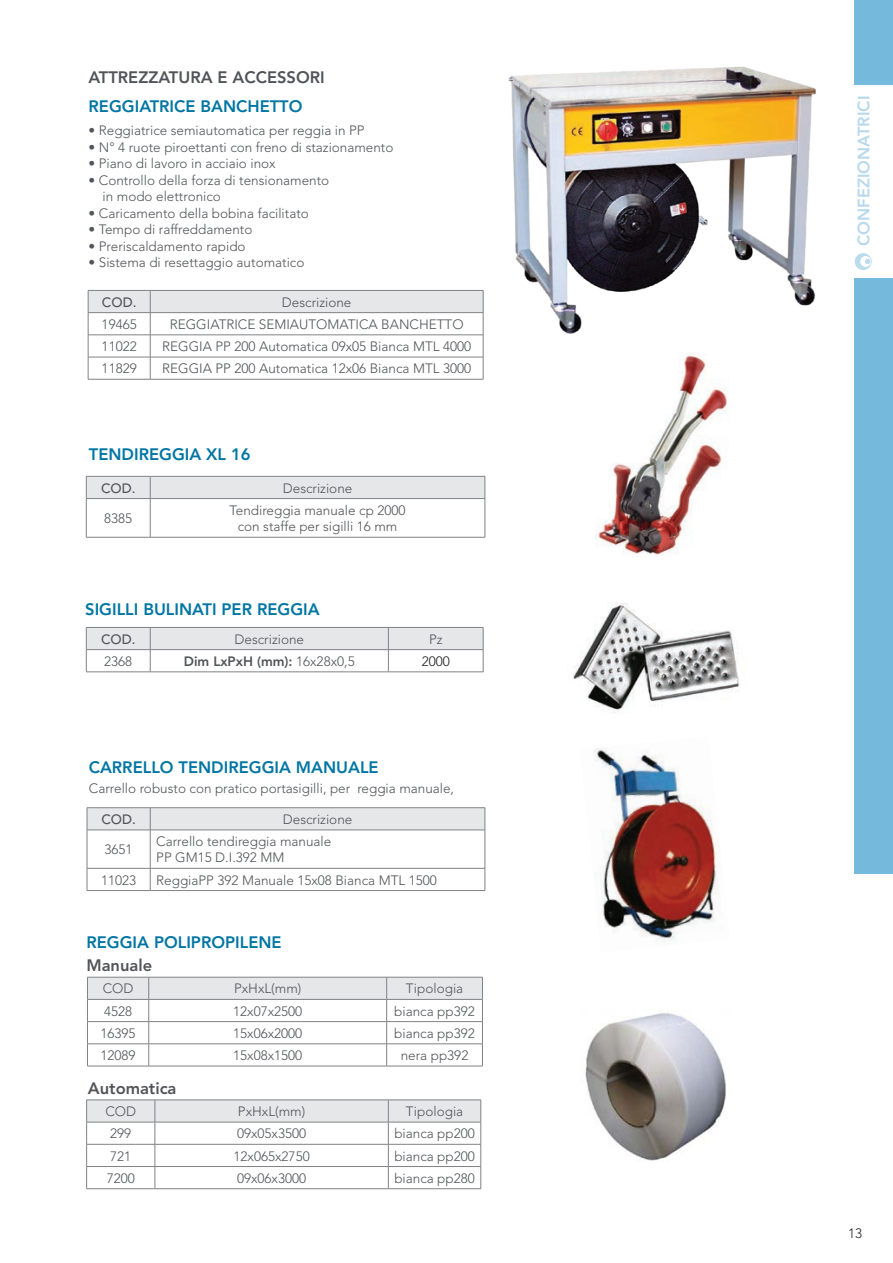
<style>
.page{position:relative;width:893px;height:1263px;background:#fff}
.page>*{position:absolute;margin:0;border:0;box-sizing:border-box;transform-origin:0 0}
.titolo_articolo{font:800 16.5px "Avenir LT Std";color:#0076a3}
.t1{font:800 16.5px "Avenir LT Std";color:#515458}
.t2{font:800 16.5px "Avenir LT Std";color:#b8d9ec}
.TESTO_TABELLA{font:300 13.5px "Avenir LT Std";color:#515458}
.t3{font:800 13.5px "Avenir LT Std";color:#515458}
.t4{font:500 13.5px "Avenir LT Std";color:#515458}
.t5{font:300 13.5px "Avenir LT Std";color:#231f20}
.s1{font-weight:300}
</style>
<div class="page">
<div style="left:855px;top:278px;width:38px;height:595px;background:#75b9dc"></div>
<div style="left:855px;top:0;width:38px;height:85px;background:#75b9dc"></div>
<svg style="left:855px;top:253px;width:17px;height:17px"></svg>
<img style="left:594px;top:748px;width:124px;height:193px">
<img style="left:596px;top:353px;width:131px;height:202px">
<img style="left:508px;top:66px;width:308px;height:268px">
<img style="left:573px;top:603px;width:167px;height:110px">
<svg style="left:88px;top:290px;width:396px;height:89px"></svg>
<hr style="left:88px;top:379px;width:62px;height:1px;background:#808285">
<hr style="left:150px;top:379px;width:333px;height:1px;background:#808285">
<hr style="left:87px;top:807px;width:63px;height:1px;background:#808285">
<hr style="left:150px;top:807px;width:335px;height:1px;background:#808285">
<svg style="left:87px;top:808px;width:399px;height:22px;background:#e1e2e4"></svg>
<hr style="left:87px;top:830px;width:63px;height:1px;background:#808285">
<hr style="left:87px;top:830px;width:1px;height:38px;background:#808285">
<hr style="left:150px;top:830px;width:335px;height:1px;background:#808285">
<hr style="left:150px;top:830px;width:1px;height:38px;background:#808285">
<hr style="left:485px;top:830px;width:1px;height:38px;background:#808285">
<hr style="left:87px;top:868px;width:63px;height:1px;background:#808285">
<svg style="left:87px;top:868px;width:1px;height:22px"></svg>
<hr style="left:150px;top:868px;width:335px;height:1px;background:#808285">
<svg style="left:150px;top:868px;width:1px;height:22px"></svg>
<svg style="left:485px;top:868px;width:1px;height:22px"></svg>
<hr style="left:87px;top:890px;width:63px;height:1px;background:#808285">
<hr style="left:150px;top:890px;width:335px;height:1px;background:#808285">
<img style="left:585px;top:1013px;width:141px;height:148px">
<svg style="left:87px;top:977px;width:396px;height:89px"></svg>
<hr style="left:87px;top:1066px;width:62px;height:1px;background:#808285">
<hr style="left:149px;top:1066px;width:238px;height:1px;background:#808285">
<hr style="left:387px;top:1066px;width:96px;height:1px;background:#808285">
<svg style="left:86px;top:1100px;width:396px;height:88px"></svg>
<hr style="left:86px;top:1188px;width:69px;height:1px;background:#808285">
<hr style="left:155px;top:1188px;width:233px;height:1px;background:#808285">
<hr style="left:388px;top:1188px;width:93px;height:1px;background:#808285">
<div style="left:86px;top:476px;width:400px;height:22px;background:#e6e7e9"></div>
<hr style="left:86px;top:498px;width:64px;height:1px;background:#808285">
<hr style="left:86px;top:499px;width:1px;height:38px;background:#808285">
<hr style="left:150px;top:498px;width:335px;height:1px;background:#808285">
<hr style="left:150px;top:499px;width:1px;height:38px;background:#808285">
<hr style="left:485px;top:499px;width:1px;height:38px;background:#808285">
<hr style="left:86px;top:537px;width:64px;height:1px;background:#808285">
<hr style="left:150px;top:537px;width:335px;height:1px;background:#808285">
<svg style="left:86px;top:627px;width:398px;height:45px"></svg>
<hr style="left:86px;top:672px;width:64px;height:1px;background:#808285">
<hr style="left:150px;top:672px;width:238px;height:1px;background:#808285">
<hr style="left:388px;top:672px;width:95px;height:1px;background:#808285">
<p class="t1" style="left:89px;top:67px;width:238px">ATTREZZATURA E ACCESSORI</p>
<p class="titolo_articolo" style="left:89px;top:97px;width:215px">REGGIATRICE BANCHETTO</p>
<p class="TESTO_TABELLA" style="left:89px;top:122px;width:278px">• Reggiatrice semiautomatica per reggia in PP</p>
<p class="TESTO_TABELLA" style="left:89px;top:139px;width:306px">• N° 4 ruote piroettanti con freno di stazionamento</p>
<p class="TESTO_TABELLA" style="left:89px;top:155px;width:189px">• Piano di lavoro in acciaio inox</p>
<p class="TESTO_TABELLA" style="left:89px;top:172px;width:242px">• Controllo della forza di tensionamento</p>
<p class="TESTO_TABELLA" style="left:103px;top:188px;width:120px">in modo elettronico</p>
<p class="TESTO_TABELLA" style="left:89px;top:205px;width:222px">• Caricamento della bobina facilitato</p>
<p class="TESTO_TABELLA" style="left:89px;top:221px;width:165px">• Tempo di raffreddamento</p>
<p class="TESTO_TABELLA" style="left:89px;top:238px;width:159px">• Preriscaldamento rapido</p>
<p class="TESTO_TABELLA" style="left:89px;top:254px;width:217px">• Sistema di resettaggio automatico</p>
<p class="t4" style="left:102px;top:294px;width:36px">COD.</p>
<p class="TESTO_TABELLA" style="left:282px;top:294px;width:71px">Descrizione</p>
<p class="TESTO_TABELLA" style="left:102px;top:316px;width:37px">19465</p>
<p class="TESTO_TABELLA" style="left:170px;top:316px;width:295px">REGGIATRICE SEMIAUTOMATICA BANCHETTO</p>
<p class="TESTO_TABELLA" style="left:102px;top:338px;width:37px">11022</p>
<p class="TESTO_TABELLA" style="left:162px;top:338px;width:310px">REGGIA PP 200 Automatica 09x05 Bianca MTL 4000</p>
<p class="TESTO_TABELLA" style="left:102px;top:361px;width:37px">11829</p>
<p class="TESTO_TABELLA" style="left:162px;top:361px;width:310px">REGGIA PP 200 Automatica 12x06 Bianca MTL 3000</p>
<p class="titolo_articolo" style="left:89px;top:444px;width:163px">TENDIREGGIA XL 16</p>
<p class="t4" style="left:101px;top:480px;width:36px">COD.</p>
<p class="TESTO_TABELLA" style="left:283px;top:480px;width:71px">Descrizione</p>
<p class="TESTO_TABELLA" style="left:104px;top:510px;width:30px">8385</p>
<p class="TESTO_TABELLA" style="left:230px;top:502px;width:177px">Tendireggia manuale cp 2000</p>
<p class="TESTO_TABELLA" style="left:238px;top:519px;width:161px">con staffe per sigilli 16 mm</p>
<p class="titolo_articolo" style="left:85px;top:599px;width:236px">SIGILLI BULINATI PER REGGIA</p>
<p class="t4" style="left:101px;top:631px;width:36px">COD.</p>
<p class="TESTO_TABELLA" style="left:235px;top:631px;width:71px">Descrizione</p>
<p class="TESTO_TABELLA" style="left:429px;top:631px;width:15px">Pz</p>
<p class="TESTO_TABELLA" style="left:104px;top:653px;width:30px">2368</p>
<p class="t3" style="left:184px;top:653px;width:172px">Dim LxPxH (mm): <span class="s1">16x28x0,5</span></p>
<p class="t5" style="left:422px;top:653px;width:30px">2000</p>
<p class="titolo_articolo" style="left:89px;top:757px;width:291px">CARRELLO TENDIREGGIA MANUALE</p>
<p class="TESTO_TABELLA" style="left:89px;top:781px;width:367px">Carrello robusto con pratico portasigilli, per reggia manuale,</p>
<p class="t4" style="left:101px;top:811px;width:36px">COD.</p>
<p class="TESTO_TABELLA" style="left:283px;top:811px;width:71px">Descrizione</p>
<p class="TESTO_TABELLA" style="left:105px;top:842px;width:30px">3651</p>
<p class="TESTO_TABELLA" style="left:156px;top:833px;width:177px">Carrello tendireggia manuale</p>
<p class="TESTO_TABELLA" style="left:156px;top:850px;width:130px">PP GM15 D.I.392 MM</p>
<p class="TESTO_TABELLA" style="left:101px;top:872px;width:37px">11023</p>
<p class="TESTO_TABELLA" style="left:156px;top:872px;width:282px">ReggiaPP 392 Manuale 15x08 Bianca MTL 1500</p>
<p class="titolo_articolo" style="left:86px;top:933px;width:197px">REGGIA POLIPROPILENE</p>
<p class="t1" style="left:86px;top:956px;width:67px">Manuale</p>
<p class="TESTO_TABELLA" style="left:103px;top:981px;width:32px">COD</p>
<p class="TESTO_TABELLA" style="left:234px;top:981px;width:69px">PxHxL(mm)</p>
<p class="TESTO_TABELLA" style="left:406px;top:981px;width:59px">Tipologia</p>
<p class="TESTO_TABELLA" style="left:104px;top:1003px;width:30px">4528</p>
<p class="TESTO_TABELLA" style="left:233px;top:1003px;width:71px">12x07x2500</p>
<p class="TESTO_TABELLA" style="left:394px;top:1003px;width:82px">bianca pp392</p>
<p class="TESTO_TABELLA" style="left:101px;top:1025px;width:37px">16395</p>
<p class="TESTO_TABELLA" style="left:233px;top:1025px;width:71px">15x06x2000</p>
<p class="TESTO_TABELLA" style="left:394px;top:1025px;width:82px">bianca pp392</p>
<p class="TESTO_TABELLA" style="left:101px;top:1047px;width:37px">12089</p>
<p class="TESTO_TABELLA" style="left:233px;top:1047px;width:71px">15x08x1500</p>
<p class="TESTO_TABELLA" style="left:401px;top:1047px;width:69px">nera pp392</p>
<p class="t1" style="left:88px;top:1078px;width:90px">Automatica</p>
<p class="TESTO_TABELLA" style="left:105px;top:1103px;width:32px">COD</p>
<p class="TESTO_TABELLA" style="left:238px;top:1103px;width:69px">PxHxL(mm)</p>
<p class="TESTO_TABELLA" style="left:406px;top:1103px;width:59px">Tipologia</p>
<p class="TESTO_TABELLA" style="left:110px;top:1126px;width:23px">299</p>
<p class="TESTO_TABELLA" style="left:237px;top:1126px;width:71px">09x05x3500</p>
<p class="TESTO_TABELLA" style="left:394px;top:1126px;width:82px">bianca pp200</p>
<p class="TESTO_TABELLA" style="left:110px;top:1148px;width:23px">721</p>
<p class="TESTO_TABELLA" style="left:234px;top:1148px;width:78px">12x065x2750</p>
<p class="TESTO_TABELLA" style="left:394px;top:1148px;width:82px">bianca pp200</p>
<p class="TESTO_TABELLA" style="left:107px;top:1170px;width:30px">7200</p>
<p class="TESTO_TABELLA" style="left:237px;top:1170px;width:71px">09x06x3000</p>
<p class="TESTO_TABELLA" style="left:394px;top:1170px;width:82px">bianca pp280</p>
<p class="t2" style="left:854px;top:246px;width:152px;rotate:-90deg">CONFEZIONATRICI</p>
<p class="t5" style="left:848px;top:1225px;width:16px">13</p>
</div>
